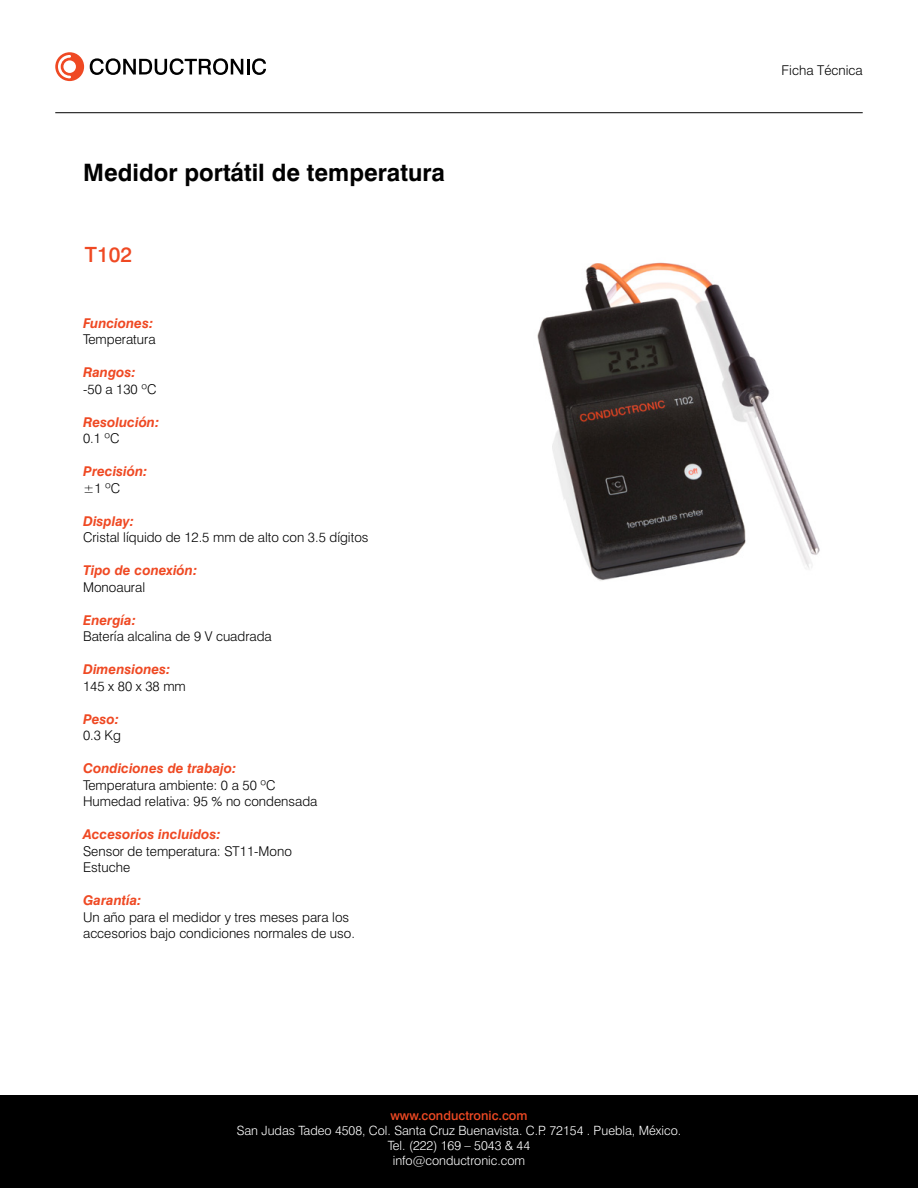
<style>
.page{position:relative;width:918px;height:1188px;background:#fff}
.page>*{position:absolute;margin:0;border:0;box-sizing:border-box;transform-origin:0 0}
.t1{font:700 24px "Swiss 721 BT";color:#000}
.t2{font:500 21px "Swiss 721 BT";color:#ef4923}
.t3{font:300 13.5px/16.5px "Swiss 721 BT";color:#000}
.t4{font:italic 700 13.5px "Swiss 721 BT";color:#ef4923}
.t5{font:300 12.75px/15px "Swiss 721 BT";color:#fff;text-align:center}
.t6{font:500 12.75px "Swiss 721 BT";color:#ef4923}
</style>
<div class="page">
<div style="left:0;top:1096px;width:918px;height:92px;background:#000"></div>
<hr style="left:55px;top:112px;width:808px;height:1px;background:#000">
<svg style="left:55px;top:52px;width:29px;height:29px"></svg>
<svg style="left:90px;top:58px;width:176px;height:17px"></svg>
<img style="left:537px;top:262px;width:283px;height:319px">
<h1 class="t1" style="left:83px;top:157px;width:363px">Medidor portátil de temperatura</h1>
<h2 class="t2" style="left:85px;top:242px;width:49px">T102</h2>
<p class="t4" style="left:83px;top:315px;width:72px">Funciones:</p>
<p class="t3" style="left:83px;top:331px;width:74px">Temperatura</p>
<p class="t4" style="left:83px;top:364px;width:54px">Rangos:</p>
<p class="t3" style="left:83px;top:381px;width:75px">-50 a 130 ºC</p>
<p class="t4" style="left:83px;top:414px;width:78px">Resolución:</p>
<p class="t3" style="left:83px;top:430px;width:38px">0.1 ºC</p>
<p class="t4" style="left:83px;top:463px;width:66px">Precisión:</p>
<p class="t3" style="left:83px;top:480px;width:39px">±1 ºC</p>
<p class="t4" style="left:83px;top:513px;width:52px">Display:</p>
<p class="t3" style="left:83px;top:529px;width:287px">Cristal líquido de 12.5 mm de alto con 3.5 dígitos</p>
<p class="t4" style="left:83px;top:562px;width:116px">Tipo de conexión:</p>
<p class="t3" style="left:83px;top:579px;width:64px">Monoaural</p>
<p class="t4" style="left:83px;top:612px;width:54px">Energía:</p>
<p class="t3" style="left:83px;top:628px;width:190px">Batería alcalina de 9 V cuadrada</p>
<p class="t4" style="left:83px;top:661px;width:89px">Dimensiones:</p>
<p class="t3" style="left:83px;top:678px;width:104px">145 x 80 x 38 mm</p>
<p class="t4" style="left:83px;top:711px;width:37px">Peso:</p>
<p class="t3" style="left:83px;top:727px;width:39px">0.3 Kg</p>
<p class="t4" style="left:83px;top:760px;width:155px">Condiciones de trabajo:</p>
<p class="t3" style="left:83px;top:777px;width:236px">Temperatura ambiente: 0 a 50 ºC<br>Humedad relativa: 95 % no condensada</p>
<p class="t4" style="left:83px;top:826px;width:139px">Accesorios incluidos:</p>
<p class="t3" style="left:83px;top:843px;width:210px">Sensor de temperatura: ST11-Mono<br>Estuche</p>
<p class="t4" style="left:83px;top:892px;width:60px">Garantía:</p>
<p class="t3" style="left:83px;top:909px;width:273px">Un año para el medidor y tres meses para los accesorios bajo condiciones normales de uso.</p>
<p class="t6" style="left:390px;top:1108px;width:139px">www.conductronic.com</p>
<p class="t5" style="left:237px;top:1123px;width:446px">San Judas Tadeo 4508, Col. Santa Cruz Buenavista. C.P. 72154 . Puebla, México.<br>Tel. (222) 169 – 5043 &amp; 44<br>info@conductronic.com</p>
<p class="t3" style="left:782px;top:62px;width:83px">Ficha Técnica</p>
</div>
